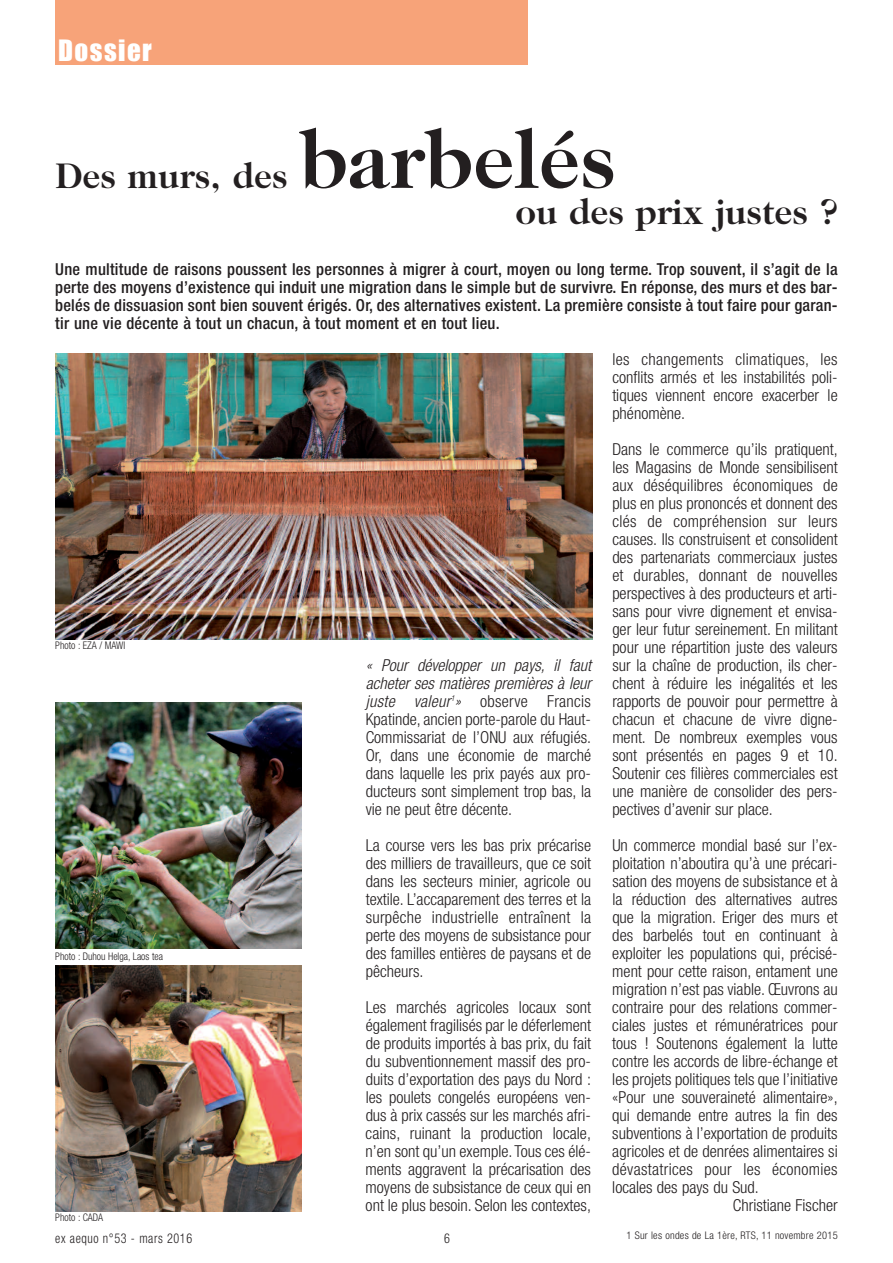
<style>
.page{position:relative;width:893px;height:1263px;background:#fff}
.page>*{position:absolute;margin:0;border:0;box-sizing:border-box;transform-origin:0 0}
.t1{font:700 82.5px "Caslon Two Twenty Four";color:#231f20}
.t2{font:700 36px "Caslon Two Twenty Four";color:#231f20}
.t3{font:27px "Impact";letter-spacing:.055em;color:#fff}
.t4{font:300 condensed 16.5px/18px "Helvetica Neue";color:#231f20;text-align:justify}
.t5{font:500 condensed 16.5px/18px "Helvetica Neue";letter-spacing:.015em;color:#231f20;text-align:justify}
.t6{font:300 condensed 16.5px "Helvetica Neue";letter-spacing:.02em;color:#231f20}
.t7{font:300 condensed 13.5px "Helvetica Neue";letter-spacing:.05em;color:#231f20;scale:.9 1}
.t8{font:300 condensed 10.5px "Helvetica Neue";color:#231f20;scale:.95 1}
.t9{font:300 condensed 10.5px "Helvetica Neue";letter-spacing:.025em;color:#231f20}
.s1{font-style:italic}
</style>
<div class="page">
<div style="left:55px;top:0;width:472px;height:65px;background:#f7a379"></div>
<img style="left:55px;top:353px;width:538px;height:286px">
<img style="left:55px;top:702px;width:247px;height:247px">
<img style="left:55px;top:965px;width:247px;height:247px">
<h3 class="t3" style="left:58px;top:34px;width:95px">Dossier</h3>
<h2 class="t2" style="left:55px;top:162px;width:234px">Des murs, des</h2>
<h1 class="t1" style="left:299px;top:128px;width:318px">barbelés</h1>
<h2 class="t2" style="left:515px;top:198px;width:324px">ou des prix justes ?</h2>
<p class="t5" style="left:55px;top:262px;width:784px">Une multitude de raisons poussent les personnes à migrer à court, moyen ou long terme. Trop souvent, il s’agit de la perte des moyens d’existence qui induit une migration dans le simple but de survivre. En réponse, des murs et des bar&shy;belés de dissuasion sont bien souvent érigés. Or, des alternatives existent. La première consiste à tout faire pour garan&shy;tir une vie décente à tout un chacun, à tout moment et en tout lieu.</p>
<p class="t8" style="left:55px;top:641px;width:75px">Photo : EZA / MAWI</p>
<p class="t8" style="left:55px;top:952px;width:115px">Photo : Duhou Helga, Laos tea</p>
<p class="t8" style="left:55px;top:1213px;width:52px">Photo : CADA</p>
<p class="t4" style="left:366px;top:657px;width:227px"><span class="s1">« Pour développer un pays, il faut acheter ses matières premières à leur juste valeur</span><sup>1</sup><span class="s1">»</span> observe Francis Kpatinde, ancien porte-parole du Haut-Commissariat de l’ONU aux réfugiés.<br>Or, dans une économie de marché dans laquelle les prix payés aux pro&shy;ducteurs sont simplement trop bas, la vie ne peut être décente.</p>
<p class="t4" style="left:366px;top:837px;width:227px">La course vers les bas prix précarise des milliers de travailleurs, que ce soit dans les secteurs minier, agricole ou textile. L’accaparement des terres et la surpêche industrielle entraînent la perte des moyens de subsistance pour des familles entières de paysans et de pêcheurs.</p>
<p class="t4" style="left:366px;top:999px;width:227px">Les marchés agricoles locaux sont également fragilisés par le déferlement de produits importés à bas prix, du fait du subventionnement massif des pro&shy;duits d’exportation des pays du Nord : les poulets congelés européens ven&shy;dus à prix cassés sur les marchés afri&shy;cains, ruinant la production locale, n’en sont qu’un exemple. Tous ces élé&shy;ments aggravent la précarisation des moyens de subsistance de ceux qui en ont le plus besoin. Selon les contextes,</p>
<p class="t7" style="left:55px;top:1233px;width:154px">ex aequo n°53 - mars 2016</p>
<p class="t7" style="left:444px;top:1233px;width:8px">6</p>
<p class="t4" style="left:612px;top:351px;width:227px">les changements climatiques, les conflits armés et les instabilités poli&shy;tiques viennent encore exacerber le phénomène.</p>
<p class="t4" style="left:612px;top:441px;width:227px">Dans le commerce qu’ils pratiquent, les Magasins de Monde sensibilisent aux déséquilibres économiques de plus en plus prononcés et donnent des clés de compréhension sur leurs causes. Ils construisent et consolident des partenariats commerciaux justes et durables, donnant de nouvelles perspectives à des producteurs et arti&shy;sans pour vivre dignement et envisa&shy;ger leur futur sereinement. En militant pour une répartition juste des valeurs sur la chaîne de production, ils cher&shy;chent à réduire les inégalités et les rapports de pouvoir pour permettre à chacun et chacune de vivre digne&shy;ment. De nombreux exemples vous sont présentés en pages 9 et 10.<br>Soutenir ces filières commerciales est une manière de consolider des pers&shy;pectives d’avenir sur place.</p>
<p class="t4" style="left:612px;top:837px;width:227px">Un commerce mondial basé sur l’ex-</p>
<p class="t4" style="left:612px;top:855px;width:227px">ploitation n’aboutira qu’à une précari-</p>
<p class="t4" style="left:612px;top:873px;width:227px">sation des moyens de subsistance et à</p>
<p class="t4" style="left:612px;top:891px;width:227px">la réduction des alternatives autres</p>
<p class="t4" style="left:612px;top:909px;width:227px">que la migration. Eriger des murs et</p>
<p class="t4" style="left:612px;top:927px;width:227px">des barbelés tout en continuant à</p>
<p class="t4" style="left:612px;top:945px;width:227px">exploiter les populations qui, précisé-</p>
<p class="t4" style="left:612px;top:963px;width:227px">ment pour cette raison, entament une</p>
<p class="t4" style="left:612px;top:981px;width:227px">migration n’est pas viable. Œuvrons au</p>
<p class="t4" style="left:612px;top:999px;width:227px">contraire pour des relations commer-</p>
<p class="t4" style="left:612px;top:1017px;width:227px">ciales justes et rémunératrices pour</p>
<p class="t4" style="left:612px;top:1035px;width:227px">tous ! Soutenons également la lutte</p>
<p class="t4" style="left:612px;top:1053px;width:227px">contre les accords de libre-échange et</p>
<p class="t4" style="left:612px;top:1071px;width:227px">les projets politiques tels que l’initiative</p>
<p class="t4" style="left:612px;top:1089px;width:227px">«Pour une souveraineté alimentaire»,</p>
<p class="t4" style="left:612px;top:1107px;width:227px">qui demande entre autres la fin des</p>
<p class="t4" style="left:612px;top:1125px;width:227px">subventions à l’exportation de produits</p>
<p class="t4" style="left:612px;top:1143px;width:227px">agricoles et de denrées alimentaires si</p>
<p class="t6" style="left:612px;top:1163px;width:227px">dévastatrices pour les économies</p>
<p class="t4" style="left:612px;top:1179px;width:148px">locales des pays du Sud.</p>
<p class="t4" style="left:733px;top:1197px;width:106px">Christiane Fischer</p>
<p class="t9" style="left:626px;top:1232px;width:213px">1 Sur les ondes de La 1ère, RTS, 11 novembre 2015</p>
</div>
